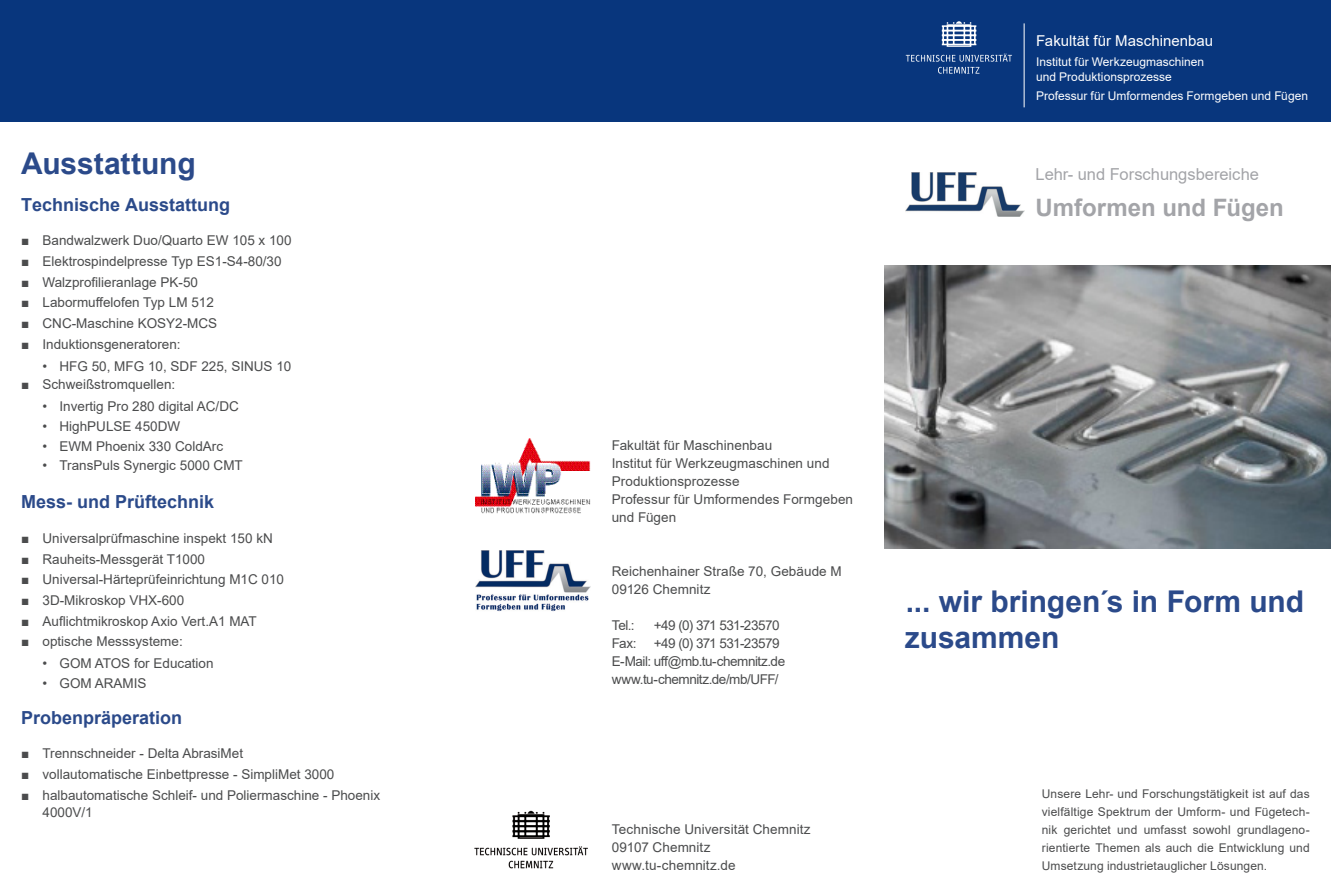
<style>
.page{position:relative;width:1331px;height:893px;background:#fff}
.page>*{position:absolute;margin:0;border:0;box-sizing:border-box;transform-origin:0 0}
.Headline{font:700 30px "Arial";color:#2b4a8a}
.Headline-2{font:700 24px "Arial";letter-spacing:-.005em;color:#a3a4a8}
.Fließtext{font:700 18px "Arial";color:#2b4a8a}
.Headline-3{font:16.5px "Arial";color:#a3a4a8}
.Fakultät{font:15px "Arial";color:#fff}
.Absatzformat_1{font:13.5px/17.2px "Arial";color:#4b4c4d}
.Fließtext-2{font:13.5px/18px "Arial";letter-spacing:.005em;color:#4b4c4d}
.Absatzformat_2{font:13.5px "Arial";color:#4b4c4d}
.Fließtext-3{font:13.5px "Arial";letter-spacing:-.035em;color:#4b4c4d}
.Fließtext-4{font:13.5px "Arial";letter-spacing:-.04em;color:#4b4c4d}
.Fließtext-5{font:12px/18px "Arial";letter-spacing:.01em;color:#4b4c4d;text-align:justify}
.Fakultät-2{font:12px "Arial";color:#fff}
.Institut_Professur{font:12px "Arial";color:#fff}
</style>
<div class="page">
<div style="left:0;top:0;width:1331px;height:122px;background:#08367d"></div>
<hr style="left:1024px;top:23px;width:1px;height:84px;background:#fff">
<svg style="left:942px;top:21px;width:34px;height:26px"></svg>
<svg style="left:906px;top:54px;width:106px;height:20px"></svg>
<img style="left:906px;top:172px;width:118px;height:45px">
<img style="left:475px;top:550px;width:115px;height:61px">
<img style="left:476px;top:438px;width:115px;height:76px">
<img style="left:475px;top:810px;width:113px;height:59px">
<img style="left:884px;top:266px;width:447px;height:283px">
<p class="Headline" style="left:21px;top:142px;width:176px">Ausstattung</p>
<p class="Fließtext" style="left:21px;top:192px;width:211px">Technische Ausstattung</p>
<p class="Absatzformat_1" style="left:21px;top:232px;width:272px">■ Bandwalzwerk Duo/Quarto EW 105 x 100</p>
<p class="Absatzformat_1" style="left:21px;top:253px;width:262px">■ Elektrospindelpresse Typ ES1-S4-80/30</p>
<p class="Absatzformat_1" style="left:21px;top:273px;width:178px">■ Walzprofilieranlage PK-50</p>
<p class="Absatzformat_1" style="left:21px;top:294px;width:194px">■ Labormuffelofen Typ LM 512</p>
<p class="Absatzformat_1" style="left:21px;top:314px;width:198px">■ CNC-Maschine KOSY2-MCS</p>
<p class="Absatzformat_1" style="left:21px;top:335px;width:161px">■ Induktionsgeneratoren:</p>
<p class="Absatzformat_2" style="left:43px;top:356px;width:250px">• HFG 50, MFG 10, SDF 225, SINUS 10</p>
<p class="Absatzformat_1" style="left:21px;top:376px;width:156px">■ Schweißstromquellen:</p>
<p class="Absatzformat_2" style="left:43px;top:397px;width:198px">• Invertig Pro 280 digital AC/DC</p>
<p class="Absatzformat_2" style="left:43px;top:417px;width:139px">• HighPULSE 450DW</p>
<p class="Absatzformat_2" style="left:43px;top:437px;width:182px">• EWM Phoenix 330 ColdArc</p>
<p class="Absatzformat_2" style="left:43px;top:456px;width:202px">• TransPuls Synergic 5000 CMT</p>
<p class="Fließtext" style="left:21px;top:489px;width:195px">Mess- und Prüftechnik</p>
<p class="Absatzformat_1" style="left:21px;top:529px;width:253px">■ Universalprüfmaschine inspekt 150 kN</p>
<p class="Absatzformat_1" style="left:21px;top:550px;width:185px">■ Rauheits-Messgerät T1000</p>
<p class="Absatzformat_1" style="left:21px;top:571px;width:264px">■ Universal-Härteprüfeinrichtung M1C 010</p>
<p class="Absatzformat_1" style="left:21px;top:591px;width:165px">■ 3D-Mikroskop VHX-600</p>
<p class="Absatzformat_1" style="left:21px;top:612px;width:237px">■ Auflichtmikroskop Axio Vert.A1 MAT</p>
<p class="Absatzformat_1" style="left:21px;top:633px;width:163px">■ optische Messsysteme:</p>
<p class="Absatzformat_2" style="left:43px;top:654px;width:173px">• GOM ATOS for Education</p>
<p class="Absatzformat_2" style="left:43px;top:674px;width:106px">• GOM ARAMIS</p>
<p class="Fließtext" style="left:21px;top:705px;width:163px">Probenpräperation</p>
<p class="Absatzformat_1" style="left:21px;top:745px;width:223px">■ Trennschneider - Delta AbrasiMet</p>
<p class="Absatzformat_1" style="left:21px;top:765px;width:315px">■ vollautomatische Einbettpresse - SimpliMet 3000</p>
<p class="Absatzformat_1" style="left:43px;top:786px;width:339px;text-indent:-21px">■ halbautomatische Schleif- und Poliermaschine - Phoenix<br>4000V/1</p>
<p class="Fakultät" style="left:1036px;top:30px;width:179px">Fakultät für Maschinenbau</p>
<p class="Fakultät-2" style="left:1036px;top:53px;width:170px">Institut für Werkzeugmaschinen</p>
<p class="Fakultät-2" style="left:1036px;top:68px;width:137px">und Produktionsprozesse</p>
<p class="Institut_Professur" style="left:1036px;top:87px;width:273px">Professur für Umformendes Formgeben und Fügen</p>
<p class="Headline-3" style="left:1036px;top:163px;width:225px">Lehr- und Forschungsbereiche</p>
<p class="Headline-2" style="left:1036px;top:191px;width:250px">Umformen und Fügen</p>
<p class="Fließtext-2" style="left:612px;top:436px;width:162px">Fakultät für Maschinenbau</p>
<p class="Fließtext-2" style="left:612px;top:454px;width:219px">Institut für Werkzeugmaschinen und<br>Produktionsprozesse</p>
<p class="Fließtext-2" style="left:612px;top:490px;width:243px">Professur für Umformendes Formgeben und Fügen</p>
<p class="Fließtext-2" style="left:612px;top:562px;width:232px">Reichenhainer Straße 70, Gebäude M</p>
<p class="Fließtext-2" style="left:612px;top:580px;width:100px">09126 Chemnitz</p>
<p class="Fließtext-2" style="left:612px;top:616px;width:24px">Tel.:</p>
<p class="Fließtext-4" style="left:654px;top:616px;width:127px">+49 (0) 371 531-23570</p>
<p class="Fließtext-2" style="left:612px;top:634px;width:26px">Fax:</p>
<p class="Fließtext-4" style="left:654px;top:634px;width:127px">+49 (0) 371 531-23579</p>
<p class="Fließtext-3" style="left:612px;top:652px;width:175px">E-Mail: uff@mb.tu-chemnitz.de</p>
<p class="Fließtext-3" style="left:612px;top:670px;width:168px">www.tu-chemnitz.de/mb/UFF/</p>
<p class="Fließtext-2" style="left:612px;top:820px;width:201px">Technische Universität Chemnitz</p>
<p class="Fließtext-2" style="left:612px;top:838px;width:100px">09107 Chemnitz</p>
<p class="Fließtext-2" style="left:612px;top:856px;width:125px">www.tu-chemnitz.de</p>
<p class="Headline" style="left:906px;top:580px;width:400px">... wir bringen´s in Form und</p>
<p class="Headline" style="left:905px;top:616px;width:156px">zusammen</p>
<p class="Fließtext-5" style="left:1042px;top:785px;width:269px">Unsere Lehr- und Forschungstätigkeit ist auf das vielfältige Spektrum der Umform- und Fügetech&shy;nik gerichtet und umfasst sowohl grundlageno&shy;rientierte Themen als auch die Entwicklung und Umsetzung industrietauglicher Lösungen.</p>
</div>
